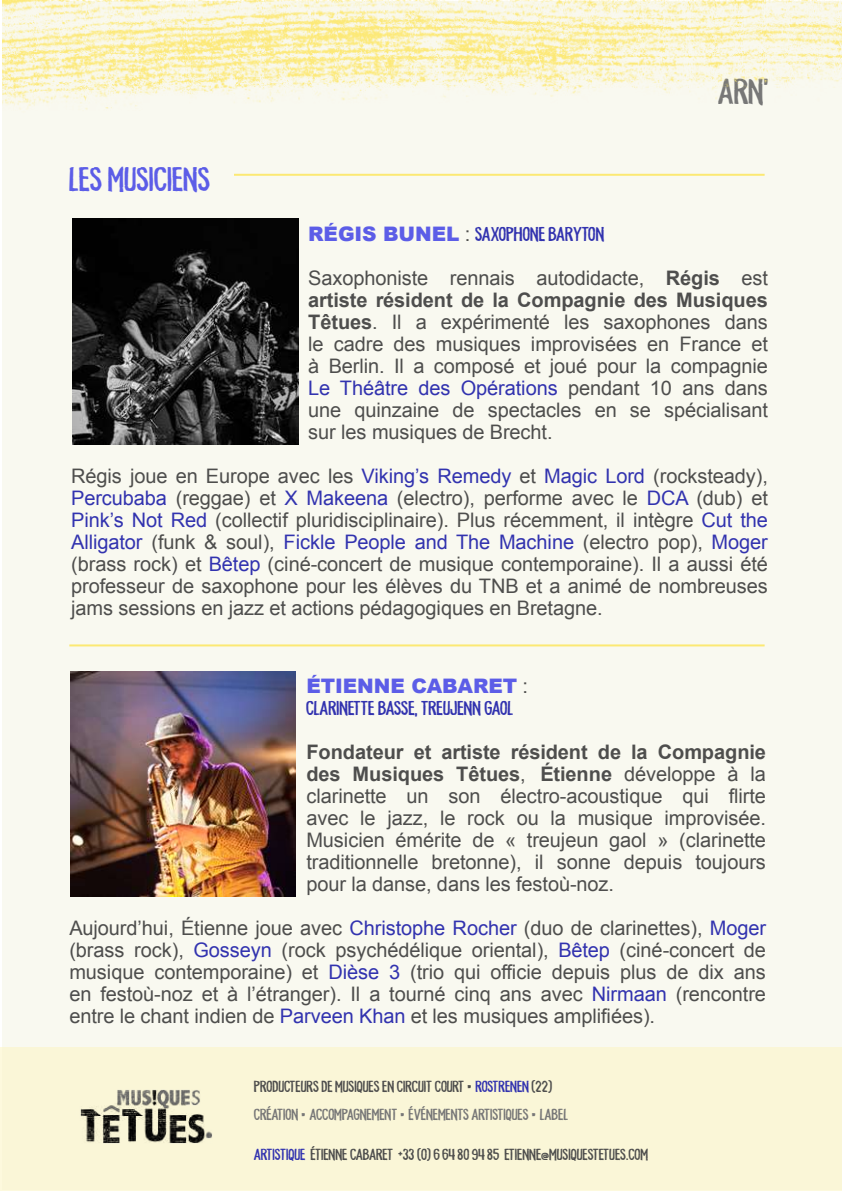
<style>
.page{position:relative;width:842px;height:1191px;background:#fff}
.page>*{position:absolute;margin:0;border:0;box-sizing:border-box;transform-origin:0 0}
.t1{font:36px "Memorial Lane";color:#777}
.t2{font:34px "Memorial Lane";letter-spacing:-.005em;color:#5c5de7}
.t3{font:20px/22px "Arial";letter-spacing:-.005em;color:#4e4e4d;text-align:justify}
.t4{font:20px "Memorial Lane";letter-spacing:-.005em;color:#3233af}
.t5{font:900 20px "Arial";letter-spacing:-.005em;color:#5c5de7}
.t6{font:16px/27.6px "Memorial Lane";letter-spacing:-.005em;color:#777}
.t7{font:16px "Memorial Lane";letter-spacing:-.005em;color:#4e4e4d}
.s1{font-family:"Arial";font-weight:900;color:#5c5de7}
.s2{font-family:"Arial";color:#4e4e4d}
.s3{font-weight:700}
.s4{color:#3233af}
.s5{font-weight:400;color:#4e4e4d}
.s6{color:#4e4e4d}
</style>
<div class="page">
<div style="left:2px;top:1px;width:840px;height:1189px;background:#f9f9f0"></div>
<img style="left:72px;top:218px;width:226px;height:226px">
<hr style="left:69px;top:174px;width:696px;height:2px;background:#fce973">
<hr style="left:69px;top:644px;width:696px;height:2px;background:#fce973">
<div style="left:69px;top:161px;width:165px;height:44px;background:#f9f9f0"></div>
<img style="left:2px;top:0;width:840px;height:110px">
<img style="left:70px;top:671px;width:226px;height:225px">
<img style="left:76px;top:1082px;width:142px;height:67px">
<h2 class="t2" style="left:69px;top:161px;width:143px">LES MUSICIENS</h2>
<h1 class="t1" style="left:718px;top:72px;width:53px">ARN’</h1>
<p class="t4" style="left:308px;top:223px;width:298px"><span class="s1">RÉGIS BUNEL</span> <span class="s2">:</span> SAXOPHONE BARYTON</p>
<p class="t3" style="left:308px;top:267px;width:461px">Saxophoniste rennais autodidacte, <span class="s3">Régis</span> est <span class="s3">artiste résident de la Compagnie des Musiques Têtues</span>. Il a expérimenté les saxophones dans le cadre des musiques improvisées en France et à Berlin. Il a composé et joué pour la compagnie <span class="s4">Le Théâtre des Opérations</span> pendant 10 ans dans une quinzaine de spectacles en se spécialisant sur les musiques de Brecht.</p>
<p class="t3" style="left:71px;top:465px;width:698px">Régis joue en Europe avec les <span class="s4">Viking’s Remedy</span> et <span class="s4">Magic Lord</span> (rocksteady), <span class="s4">Percubaba</span> (reggae) et <span class="s4">X Makeena</span> (electro), performe avec le <span class="s4">DCA</span> (dub) et <span class="s4">Pink’s Not Red</span> (collectif pluridisciplinaire). Plus récemment, il intègre <span class="s4">Cut the Alligator</span> (funk &amp; soul), <span class="s4">Fickle People and The Machine</span> (electro pop), <span class="s4">Moger </span>(brass rock) et <span class="s4">Bêtep</span> (ciné-concert de musique contemporaine). Il a aussi été professeur de saxophone pour les élèves du TNB et a animé de nombreuses jams sessions en jazz et actions pédagogiques en Bretagne.</p>
<p class="t5" style="left:306px;top:671px;width:223px">ÉTIENNE CABARET <span class="s5">:</span></p>
<p class="t4" style="left:306px;top:697px;width:209px">CLARINETTE BASSE, TREUJENN GAOL</p>
<p class="t3" style="left:306px;top:741px;width:461px"><span class="s3">Fondateur et artiste résident de la Compagnie des Musiques Têtues</span>, <span class="s3">Étienne</span> développe à la clarinette un son électro-acoustique qui flirte avec le jazz, le rock ou la musique improvisée.<br>Musicien émérite de « treujeun gaol » (clarinette traditionnelle bretonne), il sonne depuis toujours pour la danse, dans les festoù-noz.</p>
<p class="t3" style="left:69px;top:917px;width:698px">Aujourd’hui, Étienne joue avec <span class="s4">Christophe Rocher</span> (duo de clarinettes), <span class="s4">Moger </span>(brass rock), <span class="s4">Gosseyn</span> (rock psychédélique oriental), <span class="s4">Bêtep</span> (ciné-concert de musique contemporaine) et <span class="s4">Dièse 3</span> (trio qui officie depuis plus de dix ans en festoù-noz et à l’étranger). Il a tourné cinq ans avec <span class="s4">Nirmaan</span> (rencontre entre le chant indien de <span class="s4">Parveen Khan</span> et les musiques amplifiées).</p>
<p class="t6" style="left:254px;top:1073px;width:316px"><span class="s6">PRODUCTEURS DE MUSIQUES EN CIRCUIT COURT •</span><span class="s4">ROSTRENEN</span> <span class="s6">(22)<br></span>CRÉATION •ACCOMPAGNEMENT •ÉVÉNEMENTS ARTISTIQUES •LABEL</p>
<p class="t7" style="left:254px;top:1145px;width:396px"><span class="s4">ARTISTIQUE</span> ÉTIENNE CABARET +33 (0)6 64 80 94 85 ETIENNE@MUSIQUESTETUES.COM</p>
</div>
